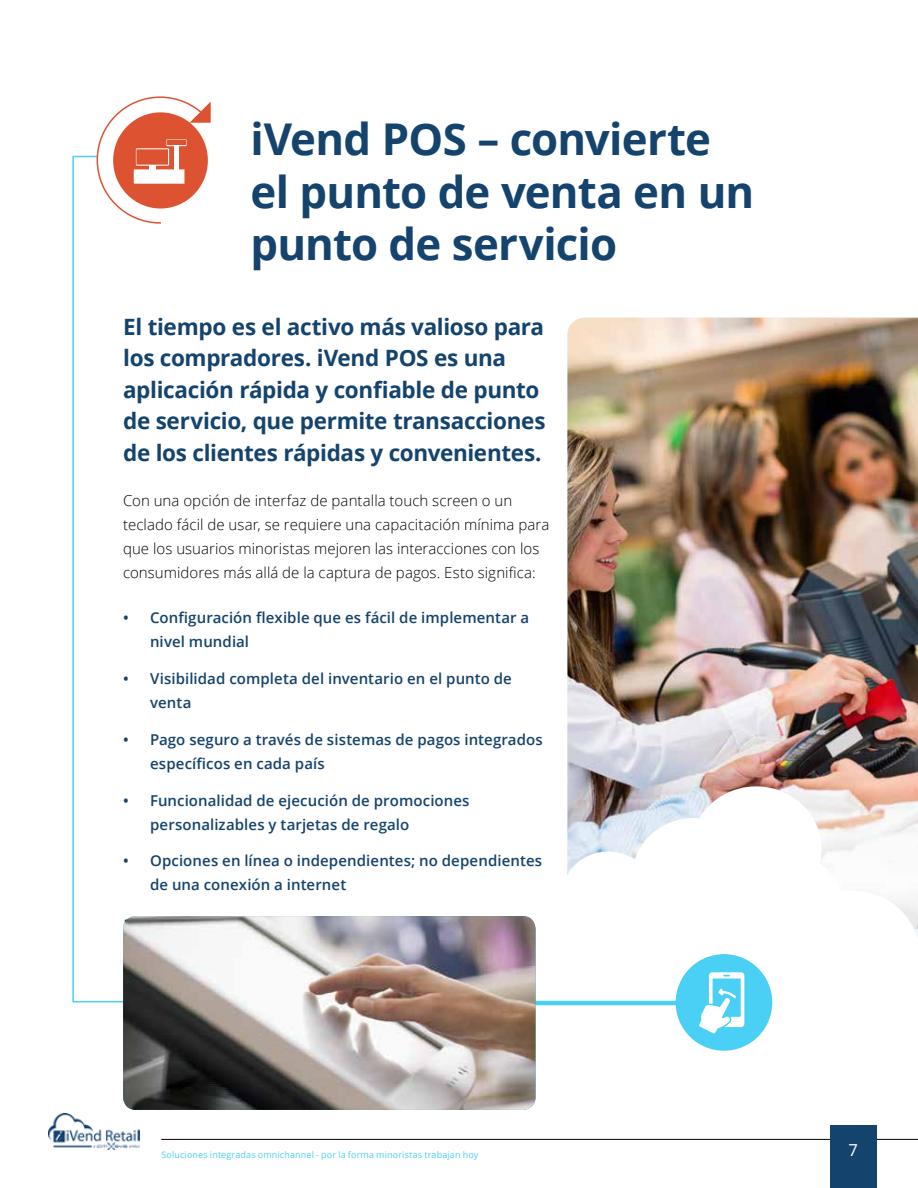
<style>
.page{position:relative;width:918px;height:1188px;background:#fff}
.page>*{position:absolute;margin:0;border:0;box-sizing:border-box;transform-origin:0 0}
.t1{font:700 43.8px/52.2px "Open Sans";letter-spacing:-.02em;color:#14436d}
.t2{font:700 22.5px/31.5px "Open Sans";letter-spacing:-.015em;color:#14436d}
.t3{font:300 16.5px "Open Sans";color:#000}
.t4{font:16.5px "Open Sans";color:#fff}
.t5{font:600 15px/24px "Open Sans";letter-spacing:.005em;color:#14436d}
.t6{font:300 15px/24px "Open Sans";letter-spacing:.005em;color:#000}
.t7{font:9px "Open Sans";letter-spacing:.015em;color:#4acff5}
</style>
<div class="page">
<svg style="left:72px;top:155px;width:81px;height:848px"></svg>
<img style="left:567px;top:318px;width:351px;height:468px">
<svg style="left:536px;top:786px;width:382px;height:265px"></svg>
<div style="left:676px;top:954px;width:96px;height:97px;background:#4acff5;border-radius:50%"></div>
<hr style="left:535px;top:1001px;width:170px;height:4px;background:#4acff5">
<img style="left:123px;top:916px;width:413px;height:194px">
<div style="left:113px;top:112px;width:95px;height:97px;background:#dd5332;border-radius:50%"></div>
<svg style="left:190px;top:102px;width:21px;height:21px"></svg>
<svg style="left:699px;top:972px;width:45px;height:61px"></svg>
<svg style="left:134px;top:139px;width:53px;height:45px"></svg>
<hr style="left:161px;top:1139px;width:757px;height:1px;background:#000">
<div style="left:830px;top:1125px;width:46px;height:63px;background:#14436d"></div>
<img style="left:49px;top:1114px;width:91px;height:36px">
<h1 class="t1" style="left:251px;top:112px;width:505px">iVend POS – convierte el punto de venta en un punto de servicio</h1>
<h2 class="t2" style="left:123px;top:310px;width:424px">El tiempo es el activo más valioso para los compradores. iVend POS es una aplicación rápida y confiable de punto de servicio, que permite transacciones de los clientes rápidas y convenientes.</h2>
<p class="t6" style="left:123px;top:488px;width:428px">Con una opción de interfaz de pantalla touch screen o un teclado fácil de usar, se requiere una capacitación mínima para que los usuarios minoristas mejoren las interacciones con los consumidores más allá de la captura de pagos. Esto significa:</p>
<p class="t5" style="left:150px;top:606px;width:381px;text-indent:-27px">• Configuración flexible que es fácil de implementar a nivel mundial</p>
<p class="t5" style="left:150px;top:666px;width:363px;text-indent:-27px">• Visibilidad completa del inventario en el punto de venta</p>
<p class="t5" style="left:150px;top:727px;width:394px;text-indent:-27px">• Pago seguro a través de sistemas de pagos integrados específicos en cada país</p>
<p class="t5" style="left:150px;top:788px;width:321px;text-indent:-27px">• Funcionalidad de ejecución de promociones personalizables y tarjetas de regalo</p>
<p class="t5" style="left:150px;top:849px;width:394px;text-indent:-27px">• Opciones en línea o independientes; no dependientes de una conexión a internet</p>
<p class="t3" style="left:123px;top:910px;width:8px">•</p>
<p class="t7" style="left:161px;top:1148px;width:319px">Soluciones integradas omnichannel - por la forma minoristas trabajan hoy</p>
<p class="t4" style="left:849px;top:1139px;width:11px">7</p>
</div>
